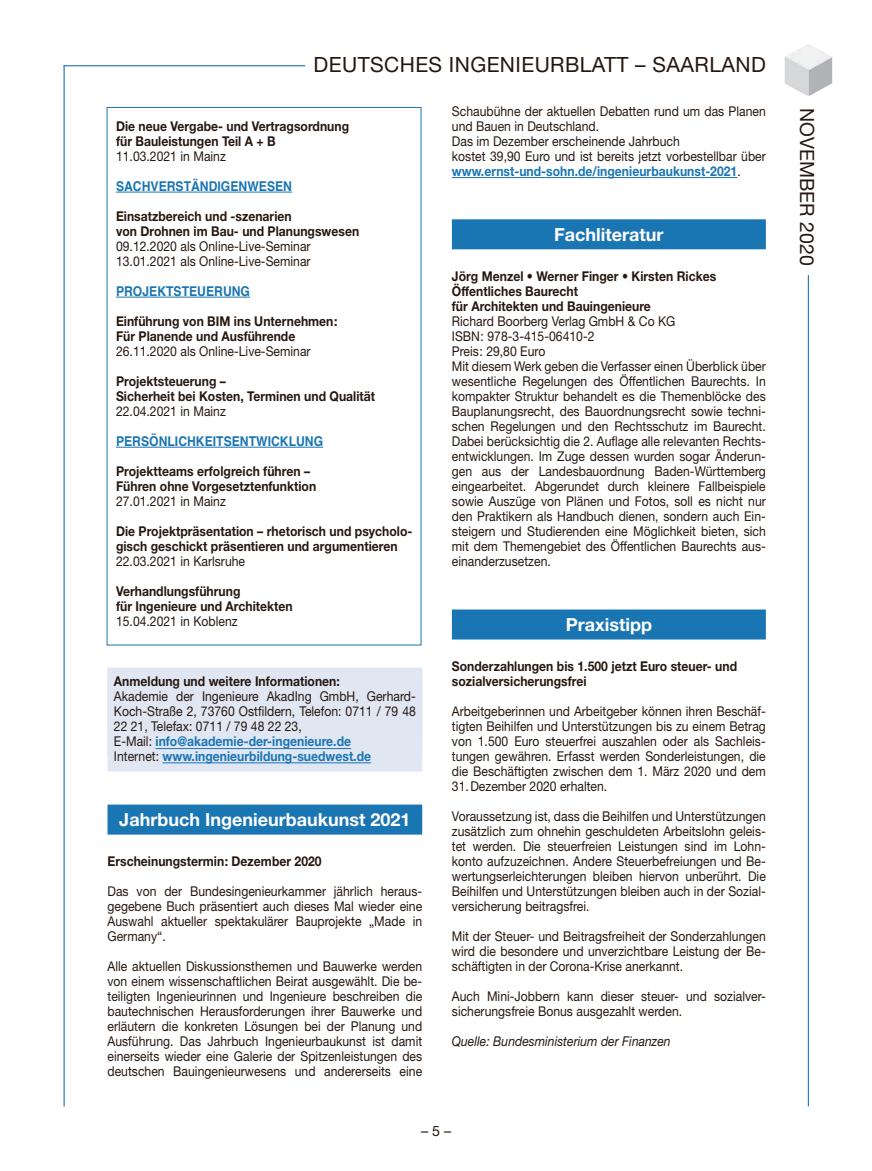
<style>
.page{position:relative;width:872px;height:1171px;background:#fff}
.page>*{position:absolute;margin:0;border:0;box-sizing:border-box;transform-origin:0 0}
.t1{font:21px "Helvetica Neue LT Std";letter-spacing:.02em;color:#261810}
.t2{font:19.5px "Helvetica Neue";color:#261810}
.t3{font:700 18px "Helvetica Neue";color:#fff}
.t4{font:14.25px "Helvetica Neue LT Std";color:#261810}
.t5{font:13.5px/15px "Helvetica Neue LT Std";color:#261810;text-align:justify;scale:.9 1}
.t6{font:700 13.5px/15px "Helvetica Neue";color:#261810;scale:.9 1}
.t7{font:700 13.5px/15px "Helvetica Neue";color:#1a75b3;scale:.9 1}
.t8{font:700 13.5px "Helvetica";color:#1a75b3;scale:.9 1}
.t9{font:italic 13.5px "Helvetica Neue";color:#261810;scale:.9 1}
.s1{font-family:"Helvetica Neue LT Std";font-weight:400;color:#261810}
</style>
<div class="page">
<hr style="left:808px;top:224px;width:1px;height:882px;background:#1a75b3">
<hr style="left:64px;top:65px;width:1px;height:1041px;background:#1a75b3">
<hr style="left:64px;top:65px;width:241px;height:1px;background:#1a75b3">
<div style="left:798px;top:108px;width:23px;height:166px;background:#fff"></div>
<img style="left:784px;top:45px;width:48px;height:51px">
<hr style="left:452px;top:177px;width:285px;height:1px;background:#1a75b3">
<div style="left:452px;top:219px;width:314px;height:30px;background:#1a75b3"></div>
<div style="left:452px;top:609px;width:314px;height:30px;background:#1a75b3"></div>
<hr style="left:116px;top:192px;width:176px;height:1px;background:#1a75b3">
<hr style="left:116px;top:297px;width:134px;height:1px;background:#1a75b3">
<hr style="left:116px;top:447px;width:207px;height:1px;background:#1a75b3">
<div style="left:108px;top:667px;width:314px;height:68px;background:#e0e6f2"></div>
<div style="left:108px;top:689px;width:314px;height:82px;background:#e0e6f2"></div>
<hr style="left:163px;top:762px;width:208px;height:1px;background:#1a75b3">
<div style="left:108px;top:804px;width:314px;height:30px;background:#1a75b3"></div>
<hr style="left:155px;top:748px;width:196px;height:1px;background:#1a75b3">
<h1 class="t1" style="left:314px;top:57px;width:454px">DEUTSCHES INGENIEURBLATT – SAARLAND</h1>
<p class="t6" style="left:116px;top:120px;width:260px">Die neue Vergabe- und Vertragsordnung für Bauleistungen Teil A + B</p>
<p class="t5" style="left:116px;top:150px;width:124px">11.03.2021 in Mainz</p>
<p class="t8" style="left:116px;top:181px;width:197px">SACHVERSTÄNDIGENWESEN</p>
<p class="t6" style="left:116px;top:210px;width:272px">Einsatzbereich und -szenarien<br>von Drohnen im Bau- und Planungswesen</p>
<p class="t5" style="left:116px;top:240px;width:218px">09.12.2020 als Online-Live-Seminar<br>13.01.2021 als Online-Live-Seminar</p>
<p class="t8" style="left:116px;top:286px;width:150px">PROJEKTSTEUERUNG</p>
<p class="t6" style="left:116px;top:315px;width:247px">Einführung von BIM ins Unternehmen :<br>Für Planende und Ausführende</p>
<p class="t5" style="left:116px;top:345px;width:218px">26.11.2020 als Online-Live-Seminar</p>
<p class="t6" style="left:116px;top:375px;width:289px">Projektsteuerung –<br>Sicherheit bei Kosten, Terminen und Qualität</p>
<p class="t5" style="left:116px;top:405px;width:124px">22.04.2021 in Mainz</p>
<p class="t8" style="left:116px;top:436px;width:232px">PERSÖNLICHKEITSENTWICKLUNG</p>
<p class="t6" style="left:116px;top:465px;width:224px">Projektteams erfolgreich führen –<br>Führen ohne Vorgesetztenfunktion</p>
<p class="t5" style="left:116px;top:495px;width:124px">27.01.2021 in Mainz</p>
<p class="t6" style="left:116px;top:525px;width:331px">Die Projektpräsentation – rhetorisch und psycholo&shy;gisch geschickt präsentieren und argumentieren</p>
<p class="t5" style="left:116px;top:555px;width:145px">22.03.2021 in Karlsruhe</p>
<p class="t6" style="left:116px;top:585px;width:198px">Verhandlungsführung<br>für Ingenieure und Architekten</p>
<p class="t5" style="left:116px;top:615px;width:137px">15.04.2021 in Koblenz</p>
<p class="t6" style="left:114px;top:675px;width:253px">Anmeldung und weitere Informationen:</p>
<p class="t5" style="left:114px;top:690px;width:337px">Akademie der Ingenieure AkadIng GmbH, Gerhard-Koch-Straße 2, 73760 Ostfildern, Telefon: 0711 / 79 48<br>22 21, Telefax: 0711 / 79 48 22 23,</p>
<p class="t7" style="left:114px;top:735px;width:287px"><span class="s1">E-Mail:</span> info@akademie-der-ingenieure.de<br><span class="s1">Internet:</span> www.ingenieurbildung-suedwest.de</p>
<h3 class="t3" style="left:119px;top:813px;width:293px">Jahrbuch Ingenieurbaukunst 2021</h3>
<p class="t6" style="left:108px;top:855px;width:239px">Erscheinungstermin : Dezember 2020</p>
<p class="t5" style="left:108px;top:885px;width:351px">Das von der Bundesingenieurkammer jährlich heraus&shy;gegebene Buch präsentiert auch dieses Mal wieder eine Auswahl aktueller spektakulärer Bauprojekte „Made in Germany“.</p>
<p class="t5" style="left:108px;top:960px;width:351px">Alle aktuellen Diskussionsthemen und Bauwerke werden von einem wissenschaftlichen Beirat ausgewählt. Die be&shy;teiligten Ingenieurinnen und Ingenieure beschreiben die bautechnischen Herausforderungen ihrer Bauwerke und erläutern die konkreten Lösungen bei der Planung und Ausführung. Das Jahrbuch Ingenieurbaukunst ist damit einerseits wieder eine Galerie der Spitzenleistungen des deutschen Bauingenieurwesens und andererseits eine</p>
<p class="t5" style="left:452px;top:105px;width:350px;text-align:left">Schaubühne der aktuellen Debatten rund um das Planen und Bauen in Deutschland.<br>Das im Dezember erscheinende Jahrbuch<br>kostet 39,90 Euro und ist bereits jetzt vorbestellbar über</p>
<p class="t7" style="left:452px;top:165px;width:322px">www.ernst-und-sohn.de/ingenieurbaukunst-2021<span class="s1">.</span></p>
<h3 class="t3" style="left:554px;top:228px;width:111px">Fachliteratur</h3>
<p class="t6" style="left:452px;top:270px;width:295px">Jörg Menzel • Werner Finger • Kirsten Rickes<br>Öffentliches Baurecht<br>für Architekten und Bauingenieure</p>
<p class="t5" style="left:452px;top:315px;width:350px;text-align:left">Richard Boorberg Verlag GmbH &amp; Co KG<br>ISBN : 978-3-415-06410-2<br>Preis : 29,80 Euro<br>Mit diesem Werk geben die Verfasser einen Überblick über wesentliche Regelungen des Öffentlichen Baurechts. In kompakter Struktur behandelt es die Themenblöcke des Bauplanungsrecht, des Bauordnungsrecht sowie techni&shy;schen Regelungen und den Rechtsschutz im Baurecht.<br>Dabei berücksichtig die 2. Auflage alle relevanten Rechts&shy;entwicklungen. Im Zuge dessen wurden sogar Änderun&shy;gen aus der Landesbauordnung Baden-Württemberg eingearbeitet. Abgerundet durch kleinere Fallbeispiele sowie Auszüge von Plänen und Fotos, soll es nicht nur den Praktikern als Handbuch dienen, sondern auch Ein&shy;steigern und Studierenden eine Möglichkeit bieten, sich mit dem Themengebiet des Öffentlichen Baurechts aus&shy;einanderzusetzen.</p>
<h3 class="t3" style="left:566px;top:618px;width:88px">Praxistipp</h3>
<p class="t6" style="left:452px;top:660px;width:318px">Sonderzahlungen bis 1.500 jetzt Euro steuer- und sozialversicherungsfrei</p>
<p class="t5" style="left:452px;top:705px;width:350px">Arbeitgeberinnen und Arbeitgeber können ihren Beschäf&shy;tigten Beihilfen und Unterstützungen bis zu einem Betrag von 1.500 Euro steuerfrei auszahlen oder als Sachleis&shy;tungen gewähren. Erfasst werden Sonderleistungen, die die Beschäftigten zwischen dem 1. März 2020 und dem</p>
<p class="t5" style="left:452px;top:780px;width:174px">31. Dezember 2020 erhalten.</p>
<p class="t5" style="left:452px;top:810px;width:350px">Voraussetzung ist, dass die Beihilfen und Unterstützungen zusätzlich zum ohnehin geschuldeten Arbeitslohn geleis&shy;tet werden. Die steuerfreien Leistungen sind im Lohn&shy;konto aufzuzeichnen. Andere Steuerbefreiungen und Be&shy;wertungserleichterungen bleiben hiervon unberührt. Die Beihilfen und Unterstützungen bleiben auch in der Sozial&shy;versicherung beitragsfrei.</p>
<p class="t5" style="left:452px;top:930px;width:350px">Mit der Steuer- und Beitragsfreiheit der Sonderzahlungen wird die besondere und unverzichtbare Leistung der Be&shy;schäftigten in der Corona-Krise anerkannt.</p>
<p class="t5" style="left:452px;top:990px;width:350px">Auch Mini-Jobbern kann dieser steuer- und sozialver&shy;sicherungsfreie Bonus ausgezahlt werden.</p>
<p class="t9" style="left:452px;top:1036px;width:245px">Quelle: Bundesministerium der Finanzen</p>
<p class="t4" style="left:421px;top:1125px;width:32px">– 5 –</p>
<h2 class="t2" style="left:819px;top:108px;width:159px;rotate:90deg">NOVEMBER 2020</h2>
</div>
